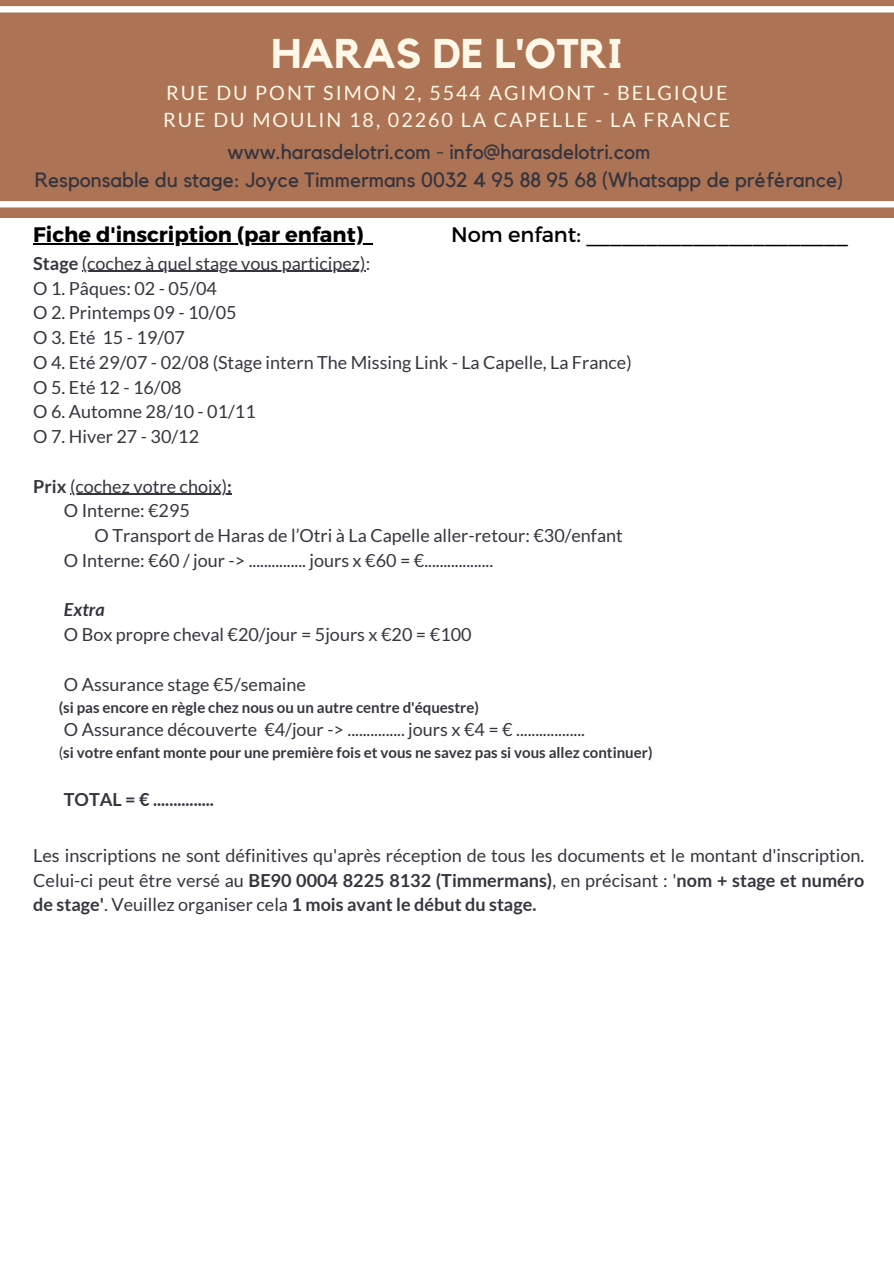
<style>
.page{position:relative;width:894px;height:1264px;background:#fff}
.page>*{position:absolute;margin:0;border:0;box-sizing:border-box;transform-origin:0 0}
.t1{font:700 41.4px "Kollektif";color:#fff8e9}
.t2{font:21px "Montserrat";color:#000}
.t3{font:700 21px "Montserrat";color:#000}
.t4{font:20.7px/28.2px "Kollektif";color:#36353f;text-align:center}
.t5{font:19.65px/27px "Lato";letter-spacing:.1em;color:#fff8e9}
.t6{font:18px/24.8px "Lato";color:#36353f}
.t7{font:700 18px "Lato";color:#36353f}
.t8{font:italic 700 18px "Lato";color:#36353f}
.t9{font:700 15px "Lato";color:#36353f}
.s1{font-weight:700}
.s2{font-weight:400}
</style>
<div class="page">
<hr style="left:82px;top:271px;width:283px;height:1px;background:#36353f">
<hr style="left:70px;top:494px;width:157px;height:1px;background:#36353f">
<div style="left:0;top:0;width:893px;height:217px;background:#ac7354"></div>
<svg style="left:0;top:6px;width:893px;height:201px"></svg>
<hr style="left:33px;top:243px;width:330px;height:1px;background:#000">
<h1 class="t1" style="left:271px;top:29px;width:352px">HARAS DE L'OTRI</h1>
<p class="t5" style="left:163px;top:79px;width:568px">RUE DU PONT SIMON 2, 5544 AGIMONT - BELGIQUE<br>RUE DU MOULIN 18, 02260 LA CAPELLE - LA FRANCE</p>
<p class="t4" style="left:35px;top:138px;width:810px">www.harasdelotri.com - info@harasdelotri.com<br>Responsable du stage: Joyce Timmermans 0032 4 95 88 95 68 (Whatsapp de préférance)</p>
<p class="t3" style="left:33px;top:222px;width:331px">Fiche d'inscription (par enfant)</p>
<p class="t2" style="left:451px;top:222px;width:398px">Nom enfant: ______________________</p>
<p class="t6" style="left:33px;top:251px;width:600px"><span class="s1">Stage</span> (cochez à quel stage vous participez):<br>O 1. Pâques: 02 - 05/04<br>O 2. Printemps 09 - 10/05<br>O 3. Eté 15 - 19/07<br>O 4. Eté 29/07 - 02/08 (Stage intern The Missing Link - La Capelle, La France)<br>O 5. Eté 12 - 16/08<br>O 6. Automne 28/10 - 01/11<br>O 7. Hiver 27 - 30/12</p>
<p class="t6" style="left:64px;top:473px;width:169px;text-indent:-31px"><span class="s1">Prix</span> (cochez votre choix)<span class="s1">:<br></span>O Interne: €295</p>
<p class="t6" style="left:64px;top:523px;width:560px;text-indent:31px">O Transport de Haras de l’Otri à La Capelle aller-retour: €30/enfant<br>O Interne: €60 / jour -&gt; ............... jours x €60 = €..................</p>
<p class="t8" style="left:64px;top:599px;width:42px">Extra</p>
<p class="t6" style="left:64px;top:622px;width:409px">O Box propre cheval €20/jour = 5jours x €20 = €100</p>
<p class="t6" style="left:64px;top:671px;width:243px">O Assurance stage €5/semaine</p>
<p class="t9" style="left:59px;top:699px;width:421px">(si pas encore en règle chez nous ou un autre centre d'équestre)</p>
<p class="t6" style="left:64px;top:716px;width:522px">O Assurance découverte €4/jour -&gt; ............... jours x €4 = € ..................</p>
<p class="t9" style="left:59px;top:744px;width:595px"><span class="s2">(</span>si votre enfant monte pour une première fois et vous ne savez pas si vous allez continuer)</p>
<p class="t7" style="left:64px;top:788px;width:151px">TOTAL = € ...............</p>
<p class="t6" style="left:33px;top:842px;width:832px;text-align:justify">Les inscriptions ne sont définitives qu'après réception de tous les documents et le montant d'inscription.<br>Celui-ci peut être versé au <span class="s1">BE90 0004 8225 8132 (Timmermans)</span>, en précisant : '<span class="s1">nom + stage et numéro de stage'</span>. Veuillez organiser cela <span class="s1">1 mois avant le début du stage.</span></p>
</div>
